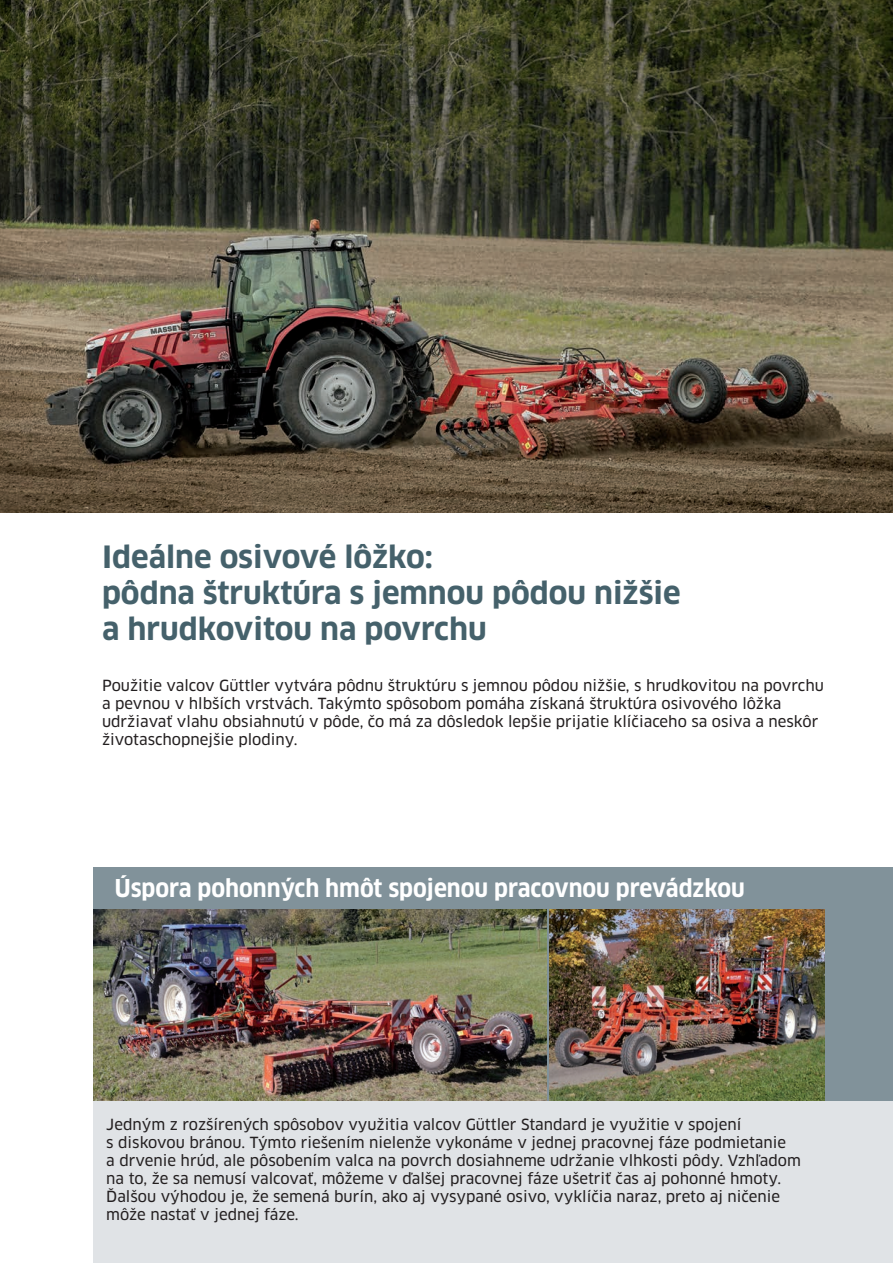
<style>
.page{position:relative;width:893px;height:1263px;background:#fff}
.page>*{position:absolute;margin:0;border:0;box-sizing:border-box;transform-origin:0 0}
.t1{font:700 30px/36px "Clan Pro";color:#45616b}
.t2{font:700 24px "Clan Pro Narr";color:#fff}
.t3{font:15px/18px "Clan Pro News";color:#231f20}
</style>
<div class="page">
<div style="left:94px;top:1101px;width:799px;height:162px;background:#e0e3e6"></div>
<div style="left:94px;top:867px;width:799px;height:234px;background:#81929a"></div>
<img style="left:94px;top:909px;width:452px;height:191px">
<img style="left:549px;top:909px;width:276px;height:191px">
<img style="left:0;top:0;width:893px;height:512px">
<h1 class="t1" style="left:102px;top:539px;width:580px">Ideálne osivové lôžko:<br>pôdna štruktúra s jemnou pôdou nižšie a hrudkovitou na povrchu</h1>
<p class="t3" style="left:102px;top:677px;width:723px">Použitie valcov Güttler vytvára pôdnu štruktúru s jemnou pôdou nižšie, s hrudkovitou na povrchu a pevnou v hlbších vrstvách. Takýmto spôsobom pomáha získaná štruktúra osivového lôžka udržiavať vlahu obsiahnutú v pôde, čo má za dôsledok lepšie prijatie klíčiaceho sa osiva a neskôr životaschopnejšie plodiny.</p>
<h2 class="t2" style="left:115px;top:874px;width:632px">Úspora pohonných hmôt spojenou pracovnou prevádzkou</h2>
<p class="t3" style="left:106px;top:1116px;width:696px">Jedným z rozšírených spôsobov využitia valcov Güttler Standard je využitie v spojení<br>s diskovou bránou. Týmto riešením nielenže vykonáme v jednej pracovnej fáze podmietanie<br>a drvenie hrúd, ale pôsobením valca na povrch dosiahneme udržanie vlhkosti pôdy. Vzhľadom na to, že sa nemusí valcovať, môžeme v ďalšej pracovnej fáze ušetriť čas aj pohonné hmoty.<br>Ďalšou výhodou je, že semená burín, ako aj vysypané osivo, vyklíčia naraz, preto aj ničenie môže nastať v jednej fáze.</p>
</div>
